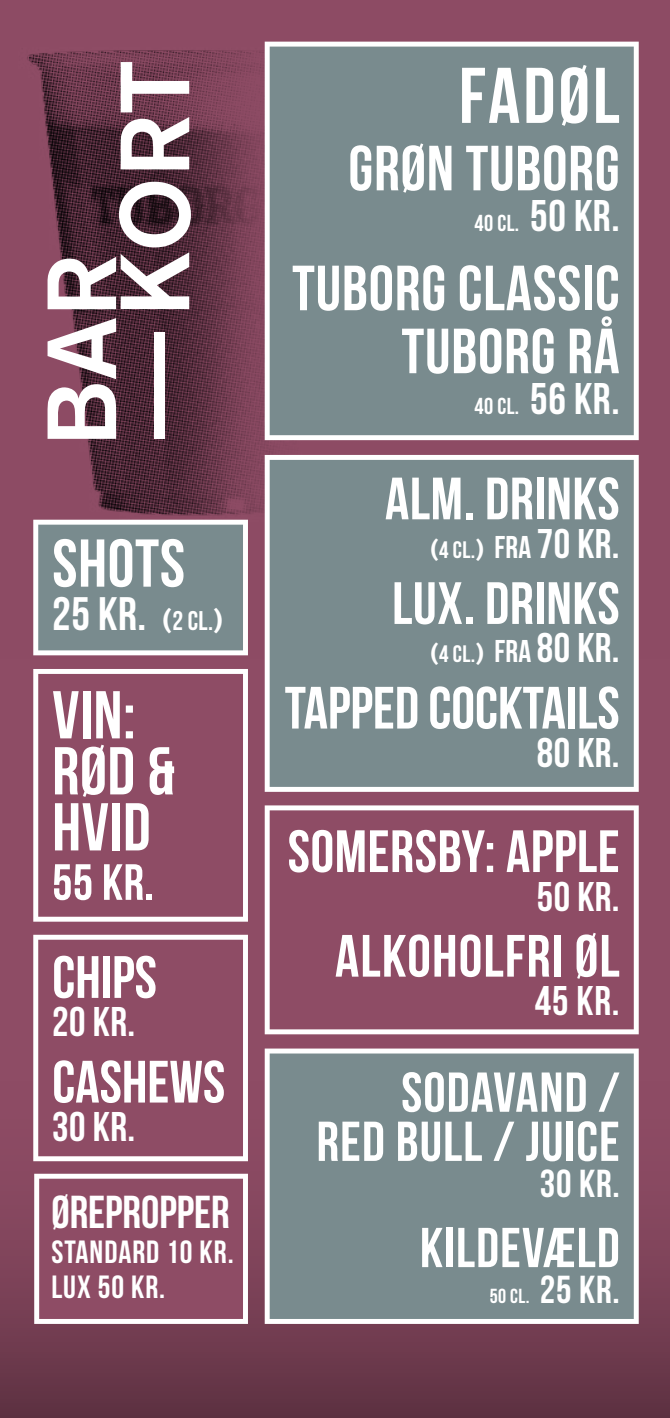
<style>
.page{position:relative;width:670px;height:1418px;background:#8e4c65}
.page>*{position:absolute;margin:0;border:0;box-sizing:border-box;transform-origin:0 0}
.t1{font:500 97.12px/73.1px "Akzidenz Grotesk BQ";color:#fff}
.t2{font:78.75px "Bebas Neue";letter-spacing:.04em;color:#fff}
.t3{font:67.55px/56px "Bebas Neue";letter-spacing:.01em;color:#fff}
.t4{font:63.7px/63px "Bebas Neue";letter-spacing:.015em;color:#fff;text-align:right}
.t5{font:59.68px "Bebas Neue";color:#fff}
.t6{font:59.5px "Bebas Neue";letter-spacing:.01em;color:#fff}
.t7{font:56.18px/49.2px "Bebas Neue";letter-spacing:.02em;color:#fff;text-align:right}
.t8{font:50.93px "Bebas Neue";color:#fff}
.t9{font:46.9px "Bebas Neue";color:#fff}
.t10{font:46.2px "Bebas Neue";color:#fff}
.t11{font:41.48px "Bebas Neue";letter-spacing:.01em;color:#fff}
.t12{font:39.02px "Bebas Neue";color:#fff}
.t13{font:32.02px/35px "Bebas Neue";letter-spacing:.03em;color:#fff}
.t14{font:23.1px "Bebas Neue";letter-spacing:.015em;color:#fff}
.t15{font:20.3px "Bebas Neue";color:#fff}
.s1{font-family:"Interstate";font-weight:700;font-stretch:condensed;font-size:27.47px}
.s2{font-size:23.8px}
.s3{font-size:31.5px}
.s4{font-size:44.27px}
.s5{font-family:"Interstate";font-weight:700;font-stretch:condensed;font-size:30.97px}
.s6{font-size:26.95px}
.s7{font-size:39.02px}
</style>
<div class="page">
<img style="left:27px;top:41px;width:612px;height:618px">
<svg style="left:0;top:920px;width:670px;height:498px"></svg>
<div style="left:265px;top:42px;width:373px;height:398px;background:#798b8e"></div>
<div style="left:265px;top:455px;width:373px;height:337px;background:#798b8e"></div>
<svg style="left:33px;top:520px;width:215px;height:135px;background:#87979a"></svg>
<svg style="left:33px;top:935px;width:215px;height:226px"></svg>
<div style="left:265px;top:1048px;width:373px;height:276px;background:#798b8e"></div>
<svg style="left:265px;top:805px;width:373px;height:229px"></svg>
<svg style="left:34px;top:1174px;width:214px;height:150px"></svg>
<svg style="left:33px;top:669px;width:215px;height:253px"></svg>
<h1 class="t1" style="left:43px;top:454px;width:396px;rotate:-90deg">BAR -KORT</h1>
<h2 class="t2" style="left:459px;top:52px;width:162px">FADØL</h2>
<p class="t6" style="left:385px;top:466px;width:236px">ALM. DRINKS</p>
<p class="t11" style="left:430px;top:521px;width:191px"><span class="s1">(</span><span class="s2">4 CL.</span><span class="s1">)</span> <span class="s3">FRA</span> 70 KR.</p>
<p class="t6" style="left:392px;top:571px;width:229px">LUX. DRINKS</p>
<p class="t11" style="left:430px;top:625px;width:191px"><span class="s1">(</span><span class="s2">4 CL.</span><span class="s1">)</span> <span class="s3">FRA</span> 80 KR.</p>
<p class="t6" style="left:285px;top:675px;width:336px">TAPPED COCKTAILS</p>
<p class="t11" style="left:537px;top:730px;width:84px">80 KR.</p>
<p class="t4" style="left:348px;top:136px;width:273px">GRØN TUBORG</p>
<p class="t14" style="left:474px;top:211px;width:146px">40 CL. <span class="s4">50 KR.</span></p>
<p class="t4" style="left:292px;top:256px;width:329px">TUBORG CLASSIC<br>TUBORG RÅ</p>
<p class="t14" style="left:474px;top:394px;width:146px">40 CL. <span class="s4">56 KR.</span></p>
<p class="t3" style="left:52px;top:534px;width:134px">SHOTS</p>
<p class="t9" style="left:52px;top:588px;width:173px">25 KR. <span class="s5">(</span><span class="s6">2 CL.</span><span class="s5">)</span></p>
<p class="t3" style="left:52px;top:686px;width:124px">VIN:<br>RØD &amp;<br>HVID</p>
<p class="t8" style="left:52px;top:854px;width:103px">55 KR.</p>
<p class="t6" style="left:288px;top:819px;width:333px">SOMERSBY: APPLE</p>
<p class="t11" style="left:537px;top:873px;width:84px">50 KR.</p>
<p class="t6" style="left:335px;top:923px;width:286px">ALKOHOLFRI ØL</p>
<p class="t11" style="left:535px;top:978px;width:86px">45 KR.</p>
<p class="t5" style="left:52px;top:944px;width:106px">CHIPS</p>
<p class="t11" style="left:52px;top:999px;width:84px">20 KR.</p>
<p class="t5" style="left:52px;top:1049px;width:174px">CASHEWS</p>
<p class="t11" style="left:52px;top:1104px;width:84px">30 KR.</p>
<p class="t7" style="left:316px;top:1067px;width:305px">SODAVAND /<br>RED BULL / JUICE</p>
<p class="t12" style="left:540px;top:1162px;width:81px">30 KR.</p>
<p class="t7" style="left:420px;top:1222px;width:201px">KILDEVÆLD</p>
<p class="t15" style="left:490px;top:1285px;width:131px">50 CL. <span class="s7">25 KR.</span></p>
<p class="t10" style="left:51px;top:1187px;width:180px">ØREPROPPER</p>
<p class="t13" style="left:51px;top:1234px;width:184px">STANDARD 10 KR.<br>LUX 50 KR.</p>
</div>
